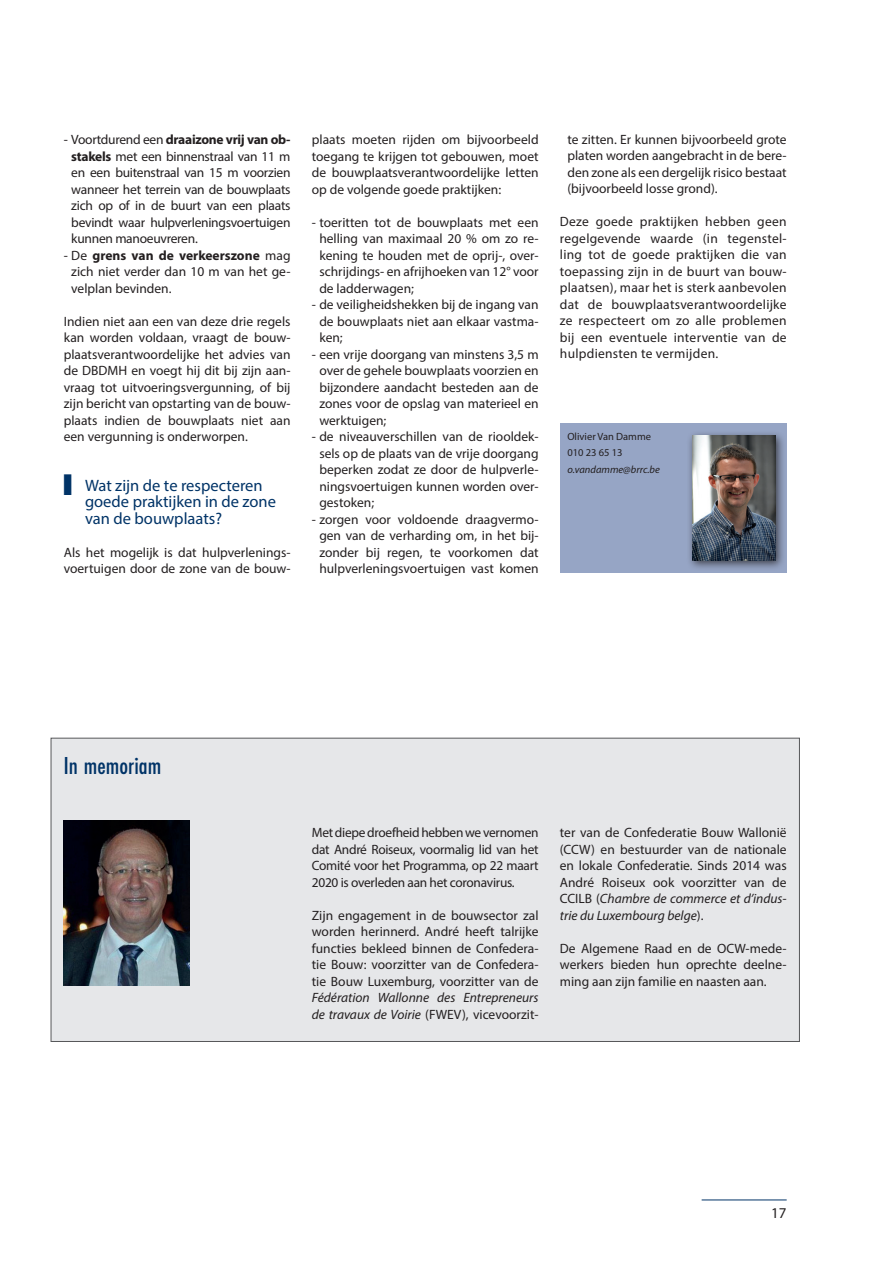
<style>
.page{position:relative;width:893px;height:1263px;background:#fff}
.page>*{position:absolute;margin:0;border:0;box-sizing:border-box;transform-origin:0 0}
.t1{font:500 25.5px "Futura PT Cond";color:#003367}
.t2{font:16.5px/16.5px "Myriad Pro";color:#003367}
.t3{font:15px "Myriad Pro";color:#231f20}
.t4{font:13.5px/16.5px "Myriad Pro";color:#231f20;text-align:justify}
.t5{font:italic 13.5px/16.5px "Myriad Pro";color:#231f20}
.t6{font:10.5px/16.5px "Myriad Pro";color:#231f20}
.t7{font:italic 10.5px "Myriad Pro";color:#231f20}
.s1{font-weight:700}
.s2{font-style:normal}
.s3{font-style:italic}
</style>
<div class="page">
<hr style="left:702px;top:1199px;width:85px;height:1px;background:#003367">
<div style="left:51px;top:738px;width:749px;height:304px;background:#e6e7e9;border:1px solid #57585a"></div>
<div style="left:560px;top:423px;width:227px;height:150px;background:#96a5c5"></div>
<div style="left:686px;top:430px;width:100px;height:141px;background:#231f20;opacity:.75"></div>
<img style="left:692px;top:436px;width:83px;height:125px">
<img style="left:64px;top:821px;width:125px;height:165px">
<p class="t4" style="left:71px;top:131px;width:221px;text-indent:-8px">- Voortdurend een <span class="s1">draaizone vrij van ob&shy;stakels</span> met een binnenstraal van 11 m en een buitenstraal van 15 m voorzien wanneer het terrein van de bouwplaats zich op of in de buurt van een plaats bevindt waar hulpverleningsvoertuigen kunnen manoeuvreren.</p>
<p class="t4" style="left:71px;top:247px;width:221px;text-indent:-8px">- De <span class="s1">grens van de verkeerszone</span> mag zich niet verder dan 10 m van het ge&shy;velplan bevinden.</p>
<p class="t4" style="left:64px;top:313px;width:228px">Indien niet aan een van deze drie regels kan worden voldaan, vraagt de bouw&shy;plaatsverantwoordelijke het advies van de DBDMH en voegt hij dit bij zijn aan&shy;vraag tot uitvoeringsvergunning, of bij zijn bericht van opstarting van de bouw&shy;plaats indien de bouwplaats niet aan een vergunning is onderworpen.</p>
<p class="t2" style="left:85px;top:477px;width:193px;text-indent:-21px">■ Wat zijn de te respecteren goede praktijken in de zone van de bouwplaats?</p>
<p class="t4" style="left:64px;top:544px;width:228px">Als het mogelijk is dat hulpverlenings&shy;voertuigen door de zone van de bouw-</p>
<p class="t4" style="left:312px;top:131px;width:228px">plaats moeten rijden om bijvoorbeeld toegang te krijgen tot gebouwen, moet de bouwplaatsverantwoordelijke letten op de volgende goede praktijken:</p>
<p class="t4" style="left:319px;top:214px;width:221px;text-indent:-8px">- toeritten tot de bouwplaats met een helling van maximaal 20 % om zo re&shy;kening te houden met de oprij-, over&shy;schrijdings- en afrijhoeken van 12° voor de ladderwagen;</p>
<p class="t4" style="left:319px;top:296px;width:221px;text-indent:-8px">- de veiligheidshekken bij de ingang van de bouwplaats niet aan elkaar vastma&shy;ken;</p>
<p class="t4" style="left:319px;top:346px;width:221px;text-indent:-8px">- een vrije doorgang van minstens 3,5 m over de gehele bouwplaats voorzien en bijzondere aandacht besteden aan de zones voor de opslag van materieel en werktuigen;</p>
<p class="t4" style="left:319px;top:428px;width:221px;text-indent:-8px">- de niveauverschillen van de riooldek&shy;sels op de plaats van de vrije doorgang beperken zodat ze door de hulpverle&shy;ningsvoertuigen kunnen worden over&shy;gestoken;</p>
<p class="t4" style="left:312px;top:510px;width:228px;text-align:center">- zorgen voor voldoende draagvermo&shy;gen van de verharding om, in het bij&shy;zonder bij regen, te voorkomen dat hulpverleningsvoertuigen vast komen</p>
<p class="t4" style="left:567px;top:131px;width:221px">te zitten. Er kunnen bijvoorbeeld grote platen worden aangebracht in de bere&shy;den zone als een dergelijk risico bestaat (bijvoorbeeld losse grond).</p>
<p class="t4" style="left:560px;top:213px;width:228px">Deze goede praktijken hebben geen regelgevende waarde (in tegenstel&shy;ling tot de goede praktijken die van toepassing zijn in de buurt van bouw&shy;plaatsen), maar het is sterk aanbevolen dat de bouwplaatsverantwoordelijke ze respecteert om zo alle problemen bij een eventuele interventie van de hulpdiensten te vermijden.</p>
<p class="t6" style="left:567px;top:428px;width:85px">Olivier Van Damme<br>010 23 65 13</p>
<p class="t7" style="left:567px;top:463px;width:94px">o.vandamme@brrc.be</p>
<h1 class="t1" style="left:64px;top:751px;width:99px">In memoriam</h1>
<p class="t4" style="left:312px;top:824px;width:228px">Met diepe droefheid hebben we vernomen dat André Roiseux, voormalig lid van het Comité voor het Programma, op 22 maart 2020 is overleden aan het coronavirus.</p>
<p class="t4" style="left:312px;top:907px;width:228px">Zijn engagement in de bouwsector zal worden herinnerd. André heeft talrijke functies bekleed binnen de Confedera&shy;tie Bouw: voorzitter van de Confedera&shy;tie Bouw Luxemburg, voorzitter van de</p>
<p class="t5" style="left:312px;top:989px;width:228px">Fédération Wallonne des Entrepreneurs de travaux de Voirie <span class="s2">(FWEV), vicevoorzit-</span></p>
<p class="t4" style="left:560px;top:824px;width:228px">ter van de Confederatie Bouw Wallonië (CCW) en bestuurder van de nationale en lokale Confederatie. Sinds 2014 was André Roiseux ook voorzitter van de CCILB (<span class="s3">Chambre de commerce et d’indus&shy;trie du Luxembourg belge</span>).</p>
<p class="t4" style="left:560px;top:940px;width:228px">De Algemene Raad en de OCW-mede&shy;werkers bieden hun oprechte deelne&shy;ming aan zijn familie en naasten aan.</p>
<p class="t3" style="left:771px;top:1203px;width:17px">17</p>
</div>
